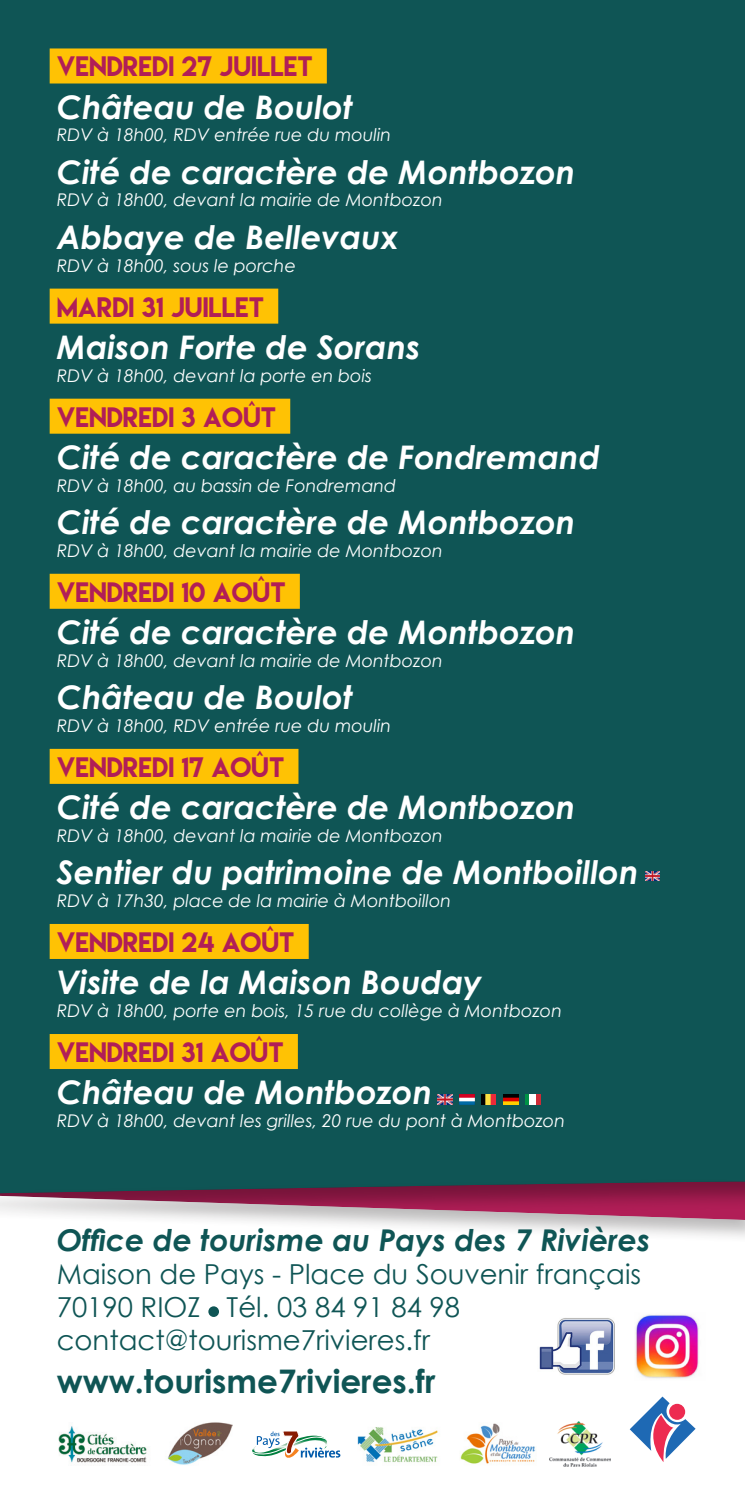
<style>
.page{position:relative;width:745px;height:1489px;background:#fff}
.page>*{position:absolute;margin:0;border:0;box-sizing:border-box;transform-origin:0 0}
.t1{font:italic 700 32.5px "Century Gothic";color:#fff}
.t2{font:700 32.5px "Century Gothic";color:#0f5555}
.t3{font:italic 700 30px "Century Gothic";color:#0f5555}
.t4{font:27.5px "Century Gothic";color:#0f5555}
.t5{font:25px "Lemon Milk";color:#b11e57}
.t6{font:italic 17.5px "Century Gothic";color:#fff}
</style>
<div class="page">
<div style="left:0;top:0;width:744px;height:1194px;background:#0f5555"></div>
<div style="left:50px;top:48px;width:276px;height:35px;background:#ffc204"></div>
<div style="left:50px;top:288px;width:228px;height:35px;background:#ffc204"></div>
<div style="left:50px;top:398px;width:240px;height:35px;background:#ffc204"></div>
<div style="left:50px;top:573px;width:249px;height:35px;background:#ffc204"></div>
<div style="left:50px;top:748px;width:248px;height:35px;background:#ffc204"></div>
<div style="left:50px;top:923px;width:258px;height:35px;background:#ffc204"></div>
<div style="left:50px;top:1033px;width:248px;height:35px;background:#ffc204"></div>
<div style="left:0;top:1177px;width:744px;height:67px;background:#231f20;opacity:.31"></div>
<svg style="left:0;top:1177px;width:744px;height:46px"></svg>
<div style="left:208px;top:1306px;width:11px;height:10px;background:#0f5555;border-radius:50%"></div>
<svg style="left:629px;top:1396px;width:66px;height:65px"></svg>
<svg style="left:666px;top:1399px;width:22px;height:22px"></svg>
<div style="left:668px;top:1403px;width:16px;height:16px;background:#ed2b51;border-radius:50%"></div>
<img style="left:460px;top:1423px;width:76px;height:41px">
<img style="left:549px;top:1421px;width:60px;height:45px">
<img style="left:357px;top:1427px;width:81px;height:36px">
<svg style="left:252px;top:1431px;width:88px;height:26px"></svg>
<img style="left:168px;top:1422px;width:64px;height:43px">
<img style="left:539px;top:1318px;width:76px;height:57px">
<img style="left:635px;top:1314px;width:64px;height:65px">
<img style="left:58px;top:1426px;width:89px;height:37px">
<img style="left:645px;top:871px;width:14px;height:10px">
<img style="left:459px;top:1094px;width:15px;height:10px">
<img style="left:481px;top:1094px;width:14px;height:10px">
<img style="left:437px;top:1094px;width:15px;height:10px">
<img style="left:503px;top:1094px;width:15px;height:10px">
<img style="left:525px;top:1094px;width:14px;height:10px">
<p class="t5" style="left:57px;top:49px;width:257px">VENDREDI 27 JUILLET</p>
<p class="t1" style="left:57px;top:82px;width:297px">Château de Boulot</p>
<p class="t6" style="left:57px;top:123px;width:336px">RDV à 18h00, RDV entrée rue du moulin</p>
<p class="t1" style="left:57px;top:147px;width:520px">Cité de caractère de Montbozon</p>
<p class="t6" style="left:57px;top:188px;width:387px">RDV à 18h00, devant la mairie de Montbozon</p>
<p class="t1" style="left:57px;top:212px;width:343px">Abbaye de Bellevaux</p>
<p class="t6" style="left:57px;top:253px;width:241px">RDV à 18h00, sous le porche</p>
<p class="t5" style="left:57px;top:289px;width:209px">MARDI 31 JUILLET</p>
<p class="t1" style="left:57px;top:322px;width:365px">Maison Forte de Sorans</p>
<p class="t6" style="left:57px;top:363px;width:316px">RDV à 18h00, devant la porte en bois</p>
<p class="t5" style="left:57px;top:399px;width:221px">VENDREDI 3 AOÛT</p>
<p class="t1" style="left:57px;top:432px;width:544px">Cité de caractère de Fondremand</p>
<p class="t6" style="left:57px;top:473px;width:341px">RDV à 18h00, au bassin de Fondremand</p>
<p class="t1" style="left:57px;top:497px;width:520px">Cité de caractère de Montbozon</p>
<p class="t6" style="left:57px;top:538px;width:387px">RDV à 18h00, devant la mairie de Montbozon</p>
<p class="t5" style="left:57px;top:574px;width:230px">VENDREDI 10 AOÛT</p>
<p class="t1" style="left:57px;top:607px;width:520px">Cité de caractère de Montbozon</p>
<p class="t6" style="left:57px;top:648px;width:387px">RDV à 18h00, devant la mairie de Montbozon</p>
<p class="t1" style="left:57px;top:672px;width:297px">Château de Boulot</p>
<p class="t6" style="left:57px;top:713px;width:336px">RDV à 18h00, RDV entrée rue du moulin</p>
<p class="t5" style="left:57px;top:749px;width:229px">VENDREDI 17 AOÛT</p>
<p class="t1" style="left:57px;top:782px;width:520px">Cité de caractère de Montbozon</p>
<p class="t6" style="left:57px;top:823px;width:387px">RDV à 18h00, devant la mairie de Montbozon</p>
<p class="t1" style="left:57px;top:847px;width:583px">Sentier du patrimoine de Montboillon</p>
<p class="t6" style="left:57px;top:888px;width:396px">RDV à 17h30, place de la mairie à Montboillon</p>
<p class="t5" style="left:57px;top:924px;width:239px">VENDREDI 24 AOÛT</p>
<p class="t1" style="left:57px;top:957px;width:427px">Visite de la Maison Bouday</p>
<p class="t6" style="left:57px;top:998px;width:506px">RDV à 18h00, porte en bois, 15 rue du collège à Montbozon</p>
<p class="t5" style="left:57px;top:1034px;width:228px">VENDREDI 31 AOÛT</p>
<p class="t1" style="left:57px;top:1067px;width:377px">Château de Montbozon</p>
<p class="t6" style="left:57px;top:1108px;width:509px">RDV à 18h00, devant les grilles, 20 rue du pont à Montbozon</p>
<p class="t3" style="left:57px;top:1217px;width:594px">Office de tourisme au Pays des 7 Rivières</p>
<p class="t4" style="left:57px;top:1254px;width:585px">Maison de Pays - Place du Souvenir français</p>
<p class="t4" style="left:57px;top:1287px;width:404px">70190 RIOZ Tél. 03 84 91 84 98</p>
<p class="t4" style="left:57px;top:1320px;width:374px">contact@tourisme7rivieres.fr</p>
<p class="t2" style="left:57px;top:1355px;width:380px">www.tourisme7rivieres.fr</p>
</div>
